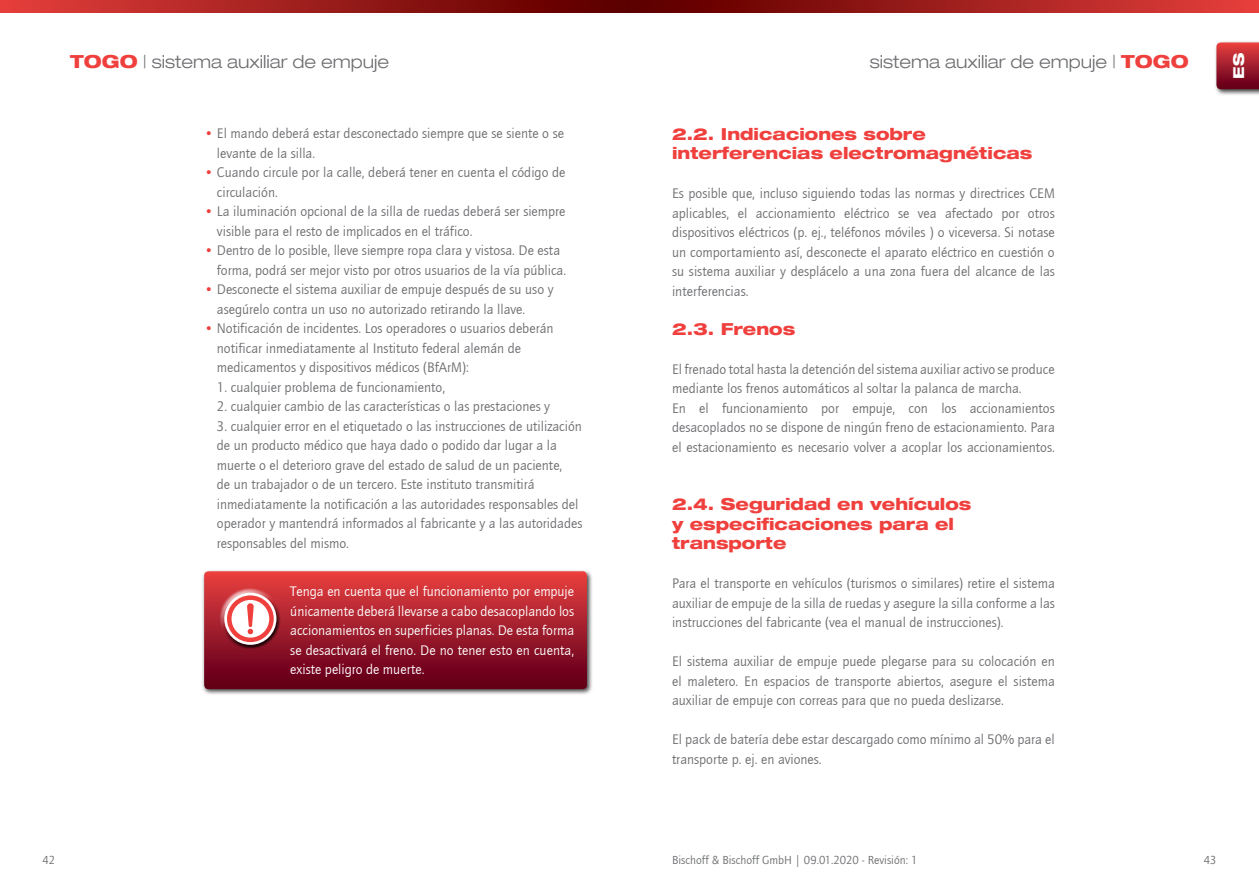
<style>
.page{position:relative;width:1259px;height:893px;background:#fff}
.page>*{position:absolute;margin:0;border:0;box-sizing:border-box;transform-origin:0 0}
.t1{font:300 18px "Helve Neu Lig Ext";color:#6d6e71}
.t2{font:800 16.5px/19.5px "Helve Neu Hea Ext";color:#ef403d}
.t3{font:800 15px "Helve Neu Hea Ext";color:#fff}
.t4{font:14.25px/19.5px "Quay Sans";color:#6d6e71}
.t5{font:14.25px/19.5px "Quay Sans";color:#fff;text-align:justify}
.t6{font:12px "Quay Sans";color:#6d6e71}
.s1{font-family:"Helve Neu Hea Ext";font-weight:800;color:#ef403d}
.s2{color:#ef403d}
</style>
<div class="page">
<svg style="left:0;top:0;width:629px;height:12px;background:#9d1d1b"></svg>
<svg style="left:629px;top:0;width:630px;height:12px;background:#9e1d1b"></svg>
<div style="left:1213px;top:40px;width:46px;height:56px;background:#000;opacity:.75"></div>
<svg style="left:1216px;top:43px;width:43px;height:46px;background:#a31f2e"></svg>
<div style="left:202px;top:569px;width:392px;height:127px;background:#000;opacity:.75"></div>
<svg style="left:204px;top:571px;width:383px;height:118px;background:#a11d2b"></svg>
<div style="left:220px;top:588px;width:56px;height:45px;background:#fff;opacity:.75"></div>
<div style="left:224px;top:601px;width:57px;height:48px;background:#000;opacity:.75"></div>
<svg style="left:224px;top:593px;width:52px;height:52px"></svg>
<svg style="left:247px;top:603px;width:7px;height:31px"></svg>
<div style="left:227px;top:595px;width:47px;height:47px;border:4px solid #ef403d;border-radius:50%"></div>
<p class="t1" style="left:70px;top:50px;width:320px"><span class="s1">TOGO</span> | sistema auxiliar de empuje</p>
<p class="t1" style="left:870px;top:50px;width:320px">sistema auxiliar de empuje | <span class="s1">TOGO</span></p>
<p class="t4" style="left:217px;top:124px;width:348px;text-indent:-13px"><span class="s2">•</span> El mando deberá estar desconectado siempre que se siente o se levante de la silla.</p>
<p class="t4" style="left:217px;top:163px;width:350px;text-indent:-13px"><span class="s2">•</span> Cuando circule por la calle, deberá tener en cuenta el código de circulación.</p>
<p class="t4" style="left:217px;top:202px;width:350px;text-indent:-13px"><span class="s2">•</span> La iluminación opcional de la silla de ruedas deberá ser siempre visible para el resto de implicados en el tráfico.</p>
<p class="t4" style="left:217px;top:241px;width:351px;text-indent:-13px"><span class="s2">•</span> Dentro de lo posible, lleve siempre ropa clara y vistosa. De esta forma, podrá ser mejor visto por otros usuarios de la vía pública.</p>
<p class="t4" style="left:217px;top:280px;width:338px;text-indent:-13px"><span class="s2">•</span> Desconecte el sistema auxiliar de empuje después de su uso y asegúrelo contra un uso no autorizado retirando la llave.</p>
<p class="t4" style="left:217px;top:319px;width:338px;text-indent:-13px"><span class="s2">•</span> Notificación de incidentes. Los operadores o usuarios deberán notificar inmediatamente al Instituto federal alemán de medicamentos y dispositivos médicos (BfArM):</p>
<p class="t4" style="left:217px;top:377px;width:230px">1. cualquier problema de funcionamiento,</p>
<p class="t4" style="left:217px;top:397px;width:335px">2. cualquier cambio de las características o las prestaciones y</p>
<p class="t4" style="left:217px;top:416px;width:367px">3. cualquier error en el etiquetado o las instrucciones de utilización de un producto médico que haya dado o podido dar lugar a la muerte o el deterioro grave del estado de salud de un paciente,<br>de un trabajador o de un tercero. Este instituto transmitirá inmediatamente la notificación a las autoridades responsables del operador y mantendrá informados al fabricante y a las autoridades responsables del mismo.</p>
<p class="t5" style="left:290px;top:582px;width:285px">Tenga en cuenta que el funcionamiento por empuje únicamente deberá llevarse a cabo desacoplando los accionamientos en superficies planas. De esta forma se desactivará el freno. De no tener esto en cuenta, existe peligro de muerte.</p>
<p class="t2" style="left:672px;top:123px;width:362px">2.2. Indicaciones sobre interferencias electromagnéticas</p>
<p class="t4" style="left:672px;top:184px;width:384px;text-align:justify">Es posible que, incluso siguiendo todas las normas y directrices CEM aplicables, el accionamiento eléctrico se vea afectado por otros dispositivos eléctricos (p. ej., teléfonos móviles ) o viceversa. Si notase un comportamiento así, desconecte el aparato eléctrico en cuestión o su sistema auxiliar y desplácelo a una zona fuera del alcance de las interferencias.</p>
<p class="t2" style="left:672px;top:318px;width:125px">2.3. Frenos</p>
<p class="t4" style="left:672px;top:359px;width:384px">El frenado total hasta la detención del sistema auxiliar activo se produce mediante los frenos automáticos al soltar la palanca de marcha.<br>En el funcionamiento por empuje, con los accionamientos desacoplados no se dispone de ningún freno de estacionamiento. Para el estacionamiento es necesario volver a acoplar los accionamientos.</p>
<p class="t2" style="left:672px;top:494px;width:301px">2.4. Seguridad en vehículos y especificaciones para el transporte</p>
<p class="t4" style="left:672px;top:574px;width:384px;text-align:justify">Para el transporte en vehículos (turismos o similares) retire el sistema auxiliar de empuje de la silla de ruedas y asegure la silla conforme a las instrucciones del fabricante (vea el manual de instrucciones).</p>
<p class="t4" style="left:672px;top:652px;width:384px;text-align:justify">El sistema auxiliar de empuje puede plegarse para su colocación en el maletero. En espacios de transporte abiertos, asegure el sistema auxiliar de empuje con correas para que no pueda deslizarse.</p>
<p class="t4" style="left:672px;top:730px;width:384px">El pack de batería debe estar descargado como mínimo al 50% para el transporte p. ej. en aviones.</p>
<p class="t3" style="left:1229px;top:79px;width:27px;rotate:-90deg">ES</p>
<p class="t6" style="left:672px;top:853px;width:247px">Bischoff &amp; Bischoff GmbH | 09.01.2020 - Revisión: 1</p>
<p class="t6" style="left:43px;top:853px;width:14px">42</p>
<p class="t6" style="left:1203px;top:853px;width:14px">43</p>
</div>
